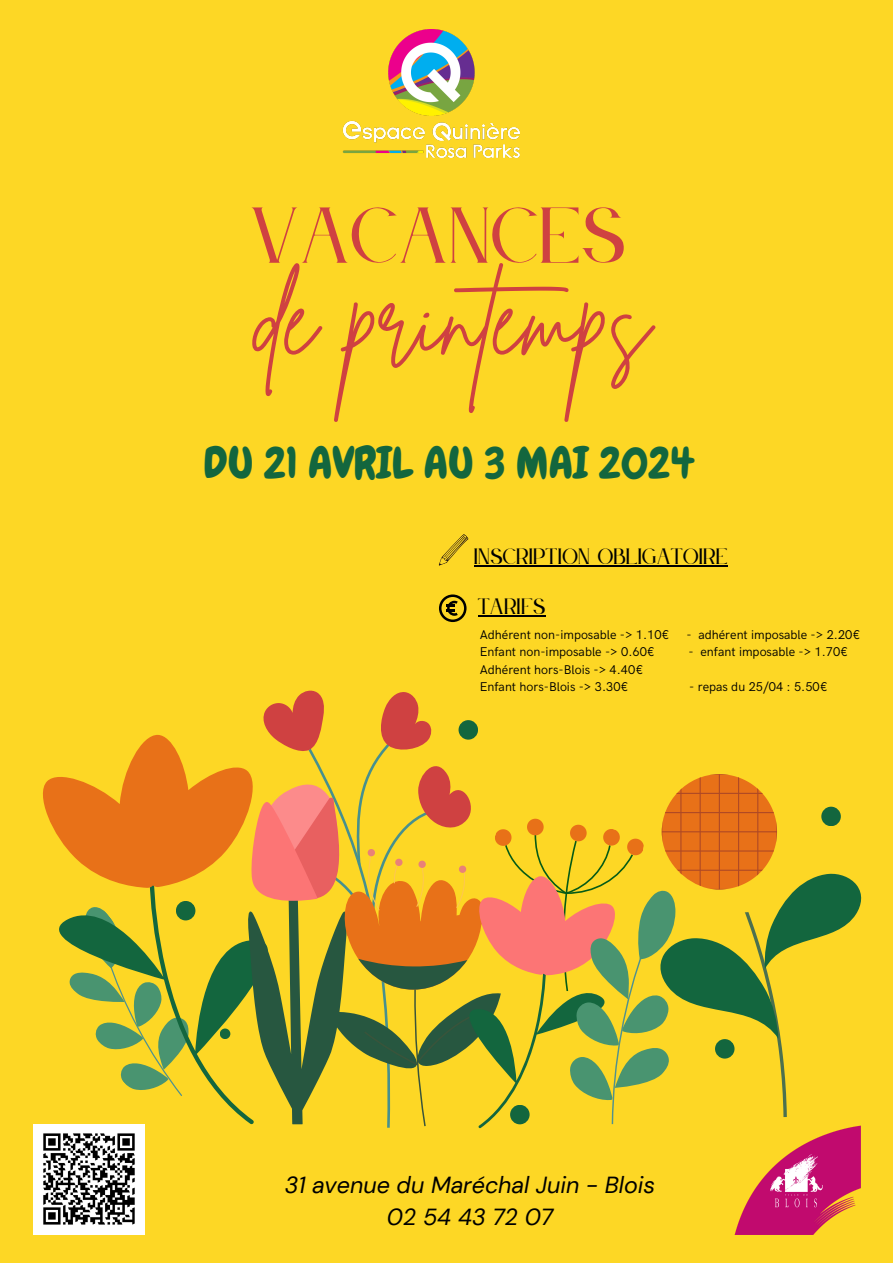
<style>
.page{position:relative;width:893px;height:1263px;background:#fdd725}
.page>*{position:absolute;margin:0;border:0;box-sizing:border-box;transform-origin:0 0}
.t1{font:102.07px "Brittany Signature";color:#cf4141}
.t2{font:69.38px "Le Jour Serif";color:#cf4141}
.t3{font:43.88px "Chewy";color:#13663e}
.t4{font:italic 23.25px/32.1px "DM Sans";color:#000;text-align:center}
.t5{font:19.5px "Le Jour Serif";color:#000}
.t6{font:12.75px "HK Grotesk";color:#000}
</style>
<div class="page">
<svg style="left:43px;top:690px;width:819px;height:438px"></svg>
<div style="left:715px;top:1039px;width:19px;height:19px;background:#13663e;border-radius:50%"></div>
<div style="left:510px;top:1105px;width:19px;height:19px;background:#13663e;border-radius:50%"></div>
<img style="left:343px;top:29px;width:177px;height:128px">
<img style="left:34px;top:1124px;width:111px;height:110px">
<svg style="left:438px;top:534px;width:31px;height:32px"></svg>
<svg style="left:439px;top:594px;width:27px;height:28px"></svg>
<img style="left:733px;top:1126px;width:127px;height:109px">
<hr style="left:474px;top:565px;width:254px;height:2px;background:#000">
<hr style="left:478px;top:615px;width:68px;height:2px;background:#000">
<h3 class="t2" style="left:251px;top:198px;width:378px">VACANCES</h3>
<p class="t1" style="left:255px;top:252px;width:397px">de printemps</p>
<p class="t3" style="left:204px;top:435px;width:491px">DU 21 AVRIL AU 3 MAI 2024</p>
<h5 class="t5" style="left:474px;top:546px;width:255px">INSCRIPTION OBLIGATOIRE</h5>
<p class="t5" style="left:478px;top:596px;width:69px">TARIFS</p>
<p class="t6" style="left:480px;top:627px;width:191px">Adhérent non-imposable -&gt; 1.10€</p>
<p class="t6" style="left:686px;top:627px;width:175px">- adhérent imposable -&gt; 2.20€</p>
<p class="t6" style="left:480px;top:645px;width:177px">Enfant non-imposable -&gt; 0.60€</p>
<p class="t6" style="left:688px;top:645px;width:161px">- enfant imposable -&gt; 1.70€</p>
<p class="t6" style="left:480px;top:662px;width:165px">Adhérent hors-Blois -&gt; 4.40€</p>
<p class="t6" style="left:480px;top:679px;width:150px">Enfant hors-Blois -&gt; 3.30€</p>
<p class="t6" style="left:689px;top:679px;width:140px">- repas du 25/04 : 5.50€</p>
<h5 class="t4" style="left:285px;top:1169px;width:372px">31 avenue du Maréchal Juin - Blois<br>02 54 43 72 07</h5>
</div>
